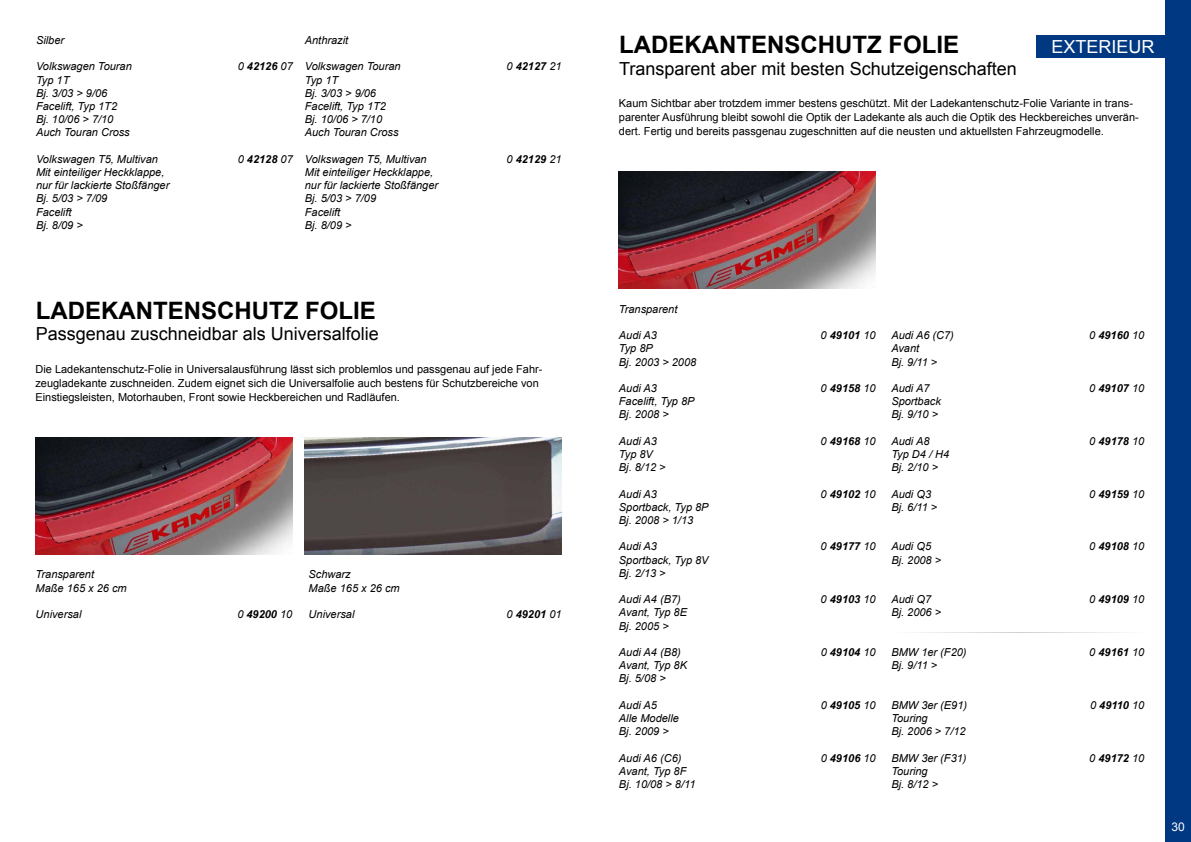
<style>
.page{position:relative;width:1191px;height:842px;background:#fff}
.page>*{position:absolute;margin:0;border:0;box-sizing:border-box;transform-origin:0 0}
.t1{font:700 24px "Arial";color:#000}
.t2{font:18px "Arial";color:#000}
.t3{font:18px "Arial";color:#fff}
.t4{font:12px "Arial";color:#fff}
.t5{font:italic 11px/13.2px "Arial";color:#000}
.t6{font:11px/14px "Arial";color:#000}
.t7{font:italic 700 11px "Arial";color:#000}
.s1{font-weight:400}
</style>
<div class="page">
<img style="left:618px;top:171px;width:257px;height:117px">
<div style="left:1165px;top:0;width:26px;height:842px;background:#003882"></div>
<div style="left:1037px;top:36px;width:154px;height:22px;background:#003882"></div>
<img style="left:35px;top:437px;width:257px;height:117px">
<img style="left:305px;top:437px;width:256px;height:117px">
<hr style="left:891px;top:632px;width:256px;height:1px;background:#c6c7c8">
<p class="t5" style="left:36px;top:34px;width:30px">Silber</p>
<p class="t5" style="left:36px;top:60px;width:97px">Volkswagen Touran</p>
<p class="t7" style="left:238px;top:59px;width:57px"><span class="s1">0</span> 42126 <span class="s1">07</span></p>
<p class="t5" style="left:36px;top:73px;width:95px">Typ 1T<br>Bj. 3/03 &gt; 9/06<br>Facelift, Typ 1T2<br>Bj. 10/06 &gt; 7/10<br>Auch Touran Cross</p>
<p class="t5" style="left:36px;top:153px;width:123px">Volkswagen T5, Multivan</p>
<p class="t7" style="left:238px;top:152px;width:57px"><span class="s1">0</span> 42128 <span class="s1">07</span></p>
<p class="t5" style="left:36px;top:166px;width:135px">Mit einteiliger Heckklappe, nur für lackierte Stoßfänger<br>Bj. 5/03 &gt; 7/09<br>Facelift<br>Bj. 8/09 &gt;</p>
<p class="t5" style="left:305px;top:34px;width:45px">Anthrazit</p>
<p class="t5" style="left:305px;top:60px;width:97px">Volkswagen Touran</p>
<p class="t7" style="left:506px;top:59px;width:57px"><span class="s1">0</span> 42127 <span class="s1">21</span></p>
<p class="t5" style="left:305px;top:73px;width:95px">Typ 1T<br>Bj. 3/03 &gt; 9/06<br>Facelift, Typ 1T2<br>Bj. 10/06 &gt; 7/10<br>Auch Touran Cross</p>
<p class="t5" style="left:305px;top:153px;width:123px">Volkswagen T5, Multivan</p>
<p class="t7" style="left:506px;top:152px;width:57px"><span class="s1">0</span> 42129 <span class="s1">21</span></p>
<p class="t5" style="left:305px;top:166px;width:135px">Mit einteiliger Heckklappe, nur für lackierte Stoßfänger<br>Bj. 5/03 &gt; 7/09<br>Facelift<br>Bj. 8/09 &gt;</p>
<h1 class="t1" style="left:36px;top:294px;width:341px">LADEKANTENSCHUTZ FOLIE</h1>
<h2 class="t2" style="left:36px;top:322px;width:345px">Passgenau zuschneidbar als Universalfolie</h2>
<p class="t6" style="left:35px;top:362px;width:508px">Die Ladekantenschutz-Folie in Universalausführung lässt sich problemlos und passgenau auf jede Fahr&shy;zeugladekante zuschneiden. Zudem eignet sich die Universalfolie auch bestens für Schutzbereiche von<br>Einstiegsleisten, Motorhauben, Front sowie Heckbereichen und Radläufen.</p>
<p class="t5" style="left:36px;top:568px;width:93px">Transparent<br>Maße 165 x 26 cm</p>
<p class="t5" style="left:36px;top:608px;width:47px">Universal</p>
<p class="t7" style="left:237px;top:607px;width:57px"><span class="s1">0</span> 49200 <span class="s1">10</span></p>
<p class="t5" style="left:309px;top:568px;width:93px">Schwarz<br>Maße 165 x 26 cm</p>
<p class="t5" style="left:309px;top:608px;width:47px">Universal</p>
<p class="t7" style="left:506px;top:607px;width:57px"><span class="s1">0</span> 49201 <span class="s1">01</span></p>
<h1 class="t1" style="left:619px;top:29px;width:341px">LADEKANTENSCHUTZ FOLIE</h1>
<h2 class="t2" style="left:619px;top:57px;width:399px">Transparent aber mit besten Schutzeigenschaften</h2>
<p class="t6" style="left:619px;top:96px;width:521px">Kaum Sichtbar aber trotzdem immer bestens geschützt. Mit der Ladekantenschutz-Folie Variante in trans&shy;parenter Ausführung bleibt sowohl die Optik der Ladekante als auch die Optik des Heckbereiches unverän&shy;dert. Fertig und bereits passgenau zugeschnitten auf die neusten und aktuellsten Fahrzeugmodelle.</p>
<h2 class="t3" style="left:1051px;top:35px;width:105px">EXTERIEUR</h2>
<p class="t5" style="left:619px;top:302px;width:60px">Transparent</p>
<p class="t5" style="left:619px;top:329px;width:40px">Audi A3</p>
<p class="t7" style="left:820px;top:328px;width:57px"><span class="s1">0</span> 49101 <span class="s1">10</span></p>
<p class="t5" style="left:619px;top:342px;width:79px">Typ 8P<br>Bj. 2003 &gt; 2008</p>
<p class="t5" style="left:619px;top:382px;width:40px">Audi A3</p>
<p class="t7" style="left:820px;top:381px;width:57px"><span class="s1">0</span> 49158 <span class="s1">10</span></p>
<p class="t5" style="left:619px;top:395px;width:77px">Facelift, Typ 8P<br>Bj. 2008 &gt;</p>
<p class="t5" style="left:619px;top:434px;width:40px">Audi A3</p>
<p class="t7" style="left:820px;top:433px;width:57px"><span class="s1">0</span> 49168 <span class="s1">10</span></p>
<p class="t5" style="left:619px;top:448px;width:48px">Typ 8V<br>Bj. 8/12 &gt;</p>
<p class="t5" style="left:619px;top:487px;width:40px">Audi A3</p>
<p class="t7" style="left:820px;top:486px;width:57px"><span class="s1">0</span> 49102 <span class="s1">10</span></p>
<p class="t5" style="left:619px;top:500px;width:91px">Sportback, Typ 8P<br>Bj. 2008 &gt; 1/13</p>
<p class="t5" style="left:619px;top:540px;width:40px">Audi A3</p>
<p class="t7" style="left:820px;top:539px;width:57px"><span class="s1">0</span> 49177 <span class="s1">10</span></p>
<p class="t5" style="left:619px;top:553px;width:91px">Sportback, Typ 8V<br>Bj. 2/13 &gt;</p>
<p class="t5" style="left:619px;top:593px;width:63px">Audi A4 (B7)</p>
<p class="t7" style="left:820px;top:592px;width:57px"><span class="s1">0</span> 49103 <span class="s1">10</span></p>
<p class="t5" style="left:619px;top:606px;width:70px">Avant, Typ 8E<br>Bj. 2005 &gt;</p>
<p class="t5" style="left:619px;top:646px;width:63px">Audi A4 (B8)</p>
<p class="t7" style="left:820px;top:645px;width:57px"><span class="s1">0</span> 49104 <span class="s1">10</span></p>
<p class="t5" style="left:619px;top:659px;width:70px">Avant, Typ 8K<br>Bj. 5/08 &gt;</p>
<p class="t5" style="left:619px;top:698px;width:40px">Audi A5</p>
<p class="t7" style="left:820px;top:697px;width:57px"><span class="s1">0</span> 49105 <span class="s1">10</span></p>
<p class="t5" style="left:619px;top:712px;width:61px">Alle Modelle<br>Bj. 2009 &gt;</p>
<p class="t5" style="left:619px;top:751px;width:64px">Audi A6 (C6)</p>
<p class="t7" style="left:820px;top:750px;width:57px"><span class="s1">0</span> 49106 <span class="s1">10</span></p>
<p class="t5" style="left:619px;top:764px;width:78px">Avant, Typ 8F<br>Bj. 10/08 &gt; 8/11</p>
<p class="t5" style="left:891px;top:329px;width:64px">Audi A6 (C7)</p>
<p class="t7" style="left:1089px;top:328px;width:57px"><span class="s1">0</span> 49160 <span class="s1">10</span></p>
<p class="t5" style="left:891px;top:342px;width:47px">Avant<br>Bj. 9/11 &gt;</p>
<p class="t5" style="left:891px;top:382px;width:40px">Audi A7</p>
<p class="t7" style="left:1089px;top:381px;width:57px"><span class="s1">0</span> 49107 <span class="s1">10</span></p>
<p class="t5" style="left:891px;top:395px;width:51px">Sportback<br>Bj. 9/10 &gt;</p>
<p class="t5" style="left:891px;top:434px;width:40px">Audi A8</p>
<p class="t7" style="left:1089px;top:433px;width:57px"><span class="s1">0</span> 49178 <span class="s1">10</span></p>
<p class="t5" style="left:891px;top:448px;width:59px">Typ D4 / H4<br>Bj. 2/10 &gt;</p>
<p class="t5" style="left:891px;top:487px;width:41px">Audi Q3</p>
<p class="t7" style="left:1089px;top:486px;width:57px"><span class="s1">0</span> 49159 <span class="s1">10</span></p>
<p class="t5" style="left:891px;top:500px;width:47px">Bj. 6/11 &gt;</p>
<p class="t5" style="left:891px;top:540px;width:41px">Audi Q5</p>
<p class="t7" style="left:1089px;top:539px;width:57px"><span class="s1">0</span> 49108 <span class="s1">10</span></p>
<p class="t5" style="left:891px;top:553px;width:51px">Bj. 2008 &gt;</p>
<p class="t5" style="left:891px;top:593px;width:41px">Audi Q7</p>
<p class="t7" style="left:1089px;top:592px;width:57px"><span class="s1">0</span> 49109 <span class="s1">10</span></p>
<p class="t5" style="left:891px;top:606px;width:51px">Bj. 2006 &gt;</p>
<p class="t5" style="left:891px;top:646px;width:77px">BMW 1er (F20)</p>
<p class="t7" style="left:1089px;top:645px;width:57px"><span class="s1">0</span> 49161 <span class="s1">10</span></p>
<p class="t5" style="left:891px;top:659px;width:47px">Bj. 9/11 &gt;</p>
<p class="t5" style="left:891px;top:698px;width:77px">BMW 3er (E91)</p>
<p class="t7" style="left:1090px;top:697px;width:56px"><span class="s1">0</span> 49110 <span class="s1">10</span></p>
<p class="t5" style="left:891px;top:712px;width:76px">Touring<br>Bj. 2006 &gt; 7/12</p>
<p class="t5" style="left:891px;top:751px;width:77px">BMW 3er (F31)</p>
<p class="t7" style="left:1089px;top:750px;width:57px"><span class="s1">0</span> 49172 <span class="s1">10</span></p>
<p class="t5" style="left:891px;top:764px;width:48px">Touring<br>Bj. 8/12 &gt;</p>
<p class="t4" style="left:1171px;top:818px;width:15px">30</p>
</div>
